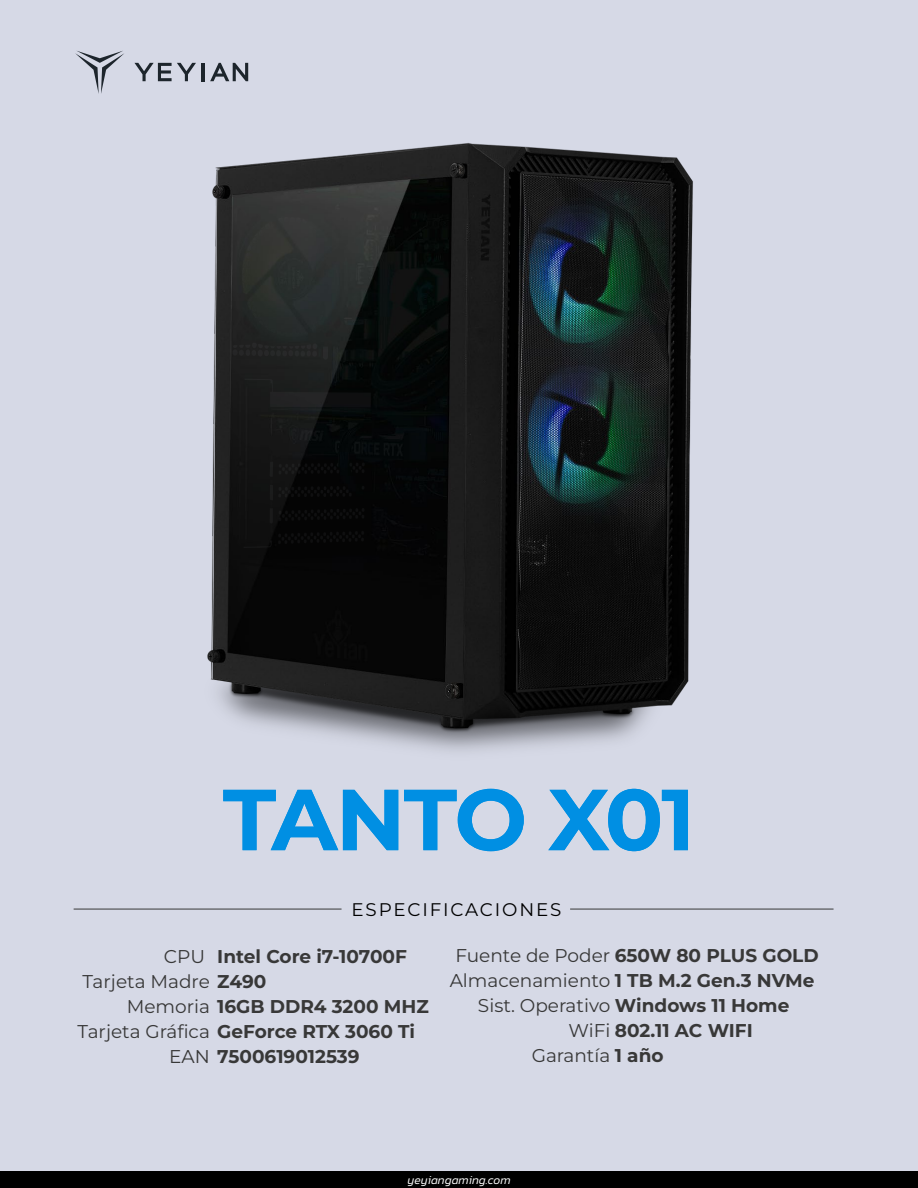
<style>
.page{position:relative;width:918px;height:1188px;background:#fff}
.page>*{position:absolute;margin:0;border:0;box-sizing:border-box;transform-origin:0 0}
.t1{font:700 86.25px "Montserrat";letter-spacing:-.025em;color:#008fe3}
.t2{font:700 18.45px "Montserrat";color:#383838}
.t3{font:18.45px "Montserrat";color:#383838}
.t4{font:18.3px "Montserrat";letter-spacing:.1em;color:#000}
.t5{font:italic 300 12px "Kanit";color:#fff}
.s1{font-weight:400}
.s2{font-weight:700}
</style>
<div class="page">
<div style="left:0;top:0;width:917px;height:1171px;background:#d6d9e6"></div>
<hr style="left:74px;top:909px;width:268px;height:1px;background:#383838">
<hr style="left:570px;top:909px;width:264px;height:1px;background:#383838">
<div style="left:0;top:1171px;width:917px;height:17px;background:#000"></div>
<svg style="left:75px;top:51px;width:49px;height:12px"></svg>
<img style="left:86px;top:63px;width:607px;height:688px">
<h1 class="t1" style="left:223px;top:762px;width:474px">TANTO X01</h1>
<p class="t4" style="left:352px;top:897px;width:211px">ESPECIFICACIONES</p>
<p class="t2" style="left:217px;top:944px;width:191px">Intel Core i7-10700F</p>
<p class="t2" style="left:455px;top:943px;width:365px"><span class="s1">Fuente de Poder</span> 650W 80 PLUS GOLD</p>
<p class="t2" style="left:450px;top:968px;width:366px"><span class="s1">Almacenamiento</span> 1 TB M.2 Gen.3 NVMe</p>
<p class="t3" style="left:478px;top:993px;width:313px">Sist. Operativo <span class="s2">Windows 11 Home</span></p>
<p class="t2" style="left:568px;top:1018px;width:186px"><span class="s1">WiFi</span> 802.11 AC WIFI</p>
<p class="t3" style="left:532px;top:1043px;width:133px">Garantía <span class="s2">1 año</span></p>
<p class="t3" style="left:164px;top:944px;width:43px">CPU</p>
<p class="t3" style="left:83px;top:969px;width:185px">Tarjeta Madre <span class="s2">Z490</span></p>
<p class="t2" style="left:127px;top:994px;width:304px"><span class="s1">Memoria</span> 16GB DDR4 3200 MHZ</p>
<p class="t2" style="left:78px;top:1019px;width:339px"><span class="s1">Tarjeta Gráfica</span> GeForce RTX 3060 Ti</p>
<p class="t2" style="left:169px;top:1044px;width:192px"><span class="s1">EAN</span> 7500619012539</p>
<p class="t5" style="left:407px;top:1172px;width:105px">yeyiangaming.com</p>
</div>
